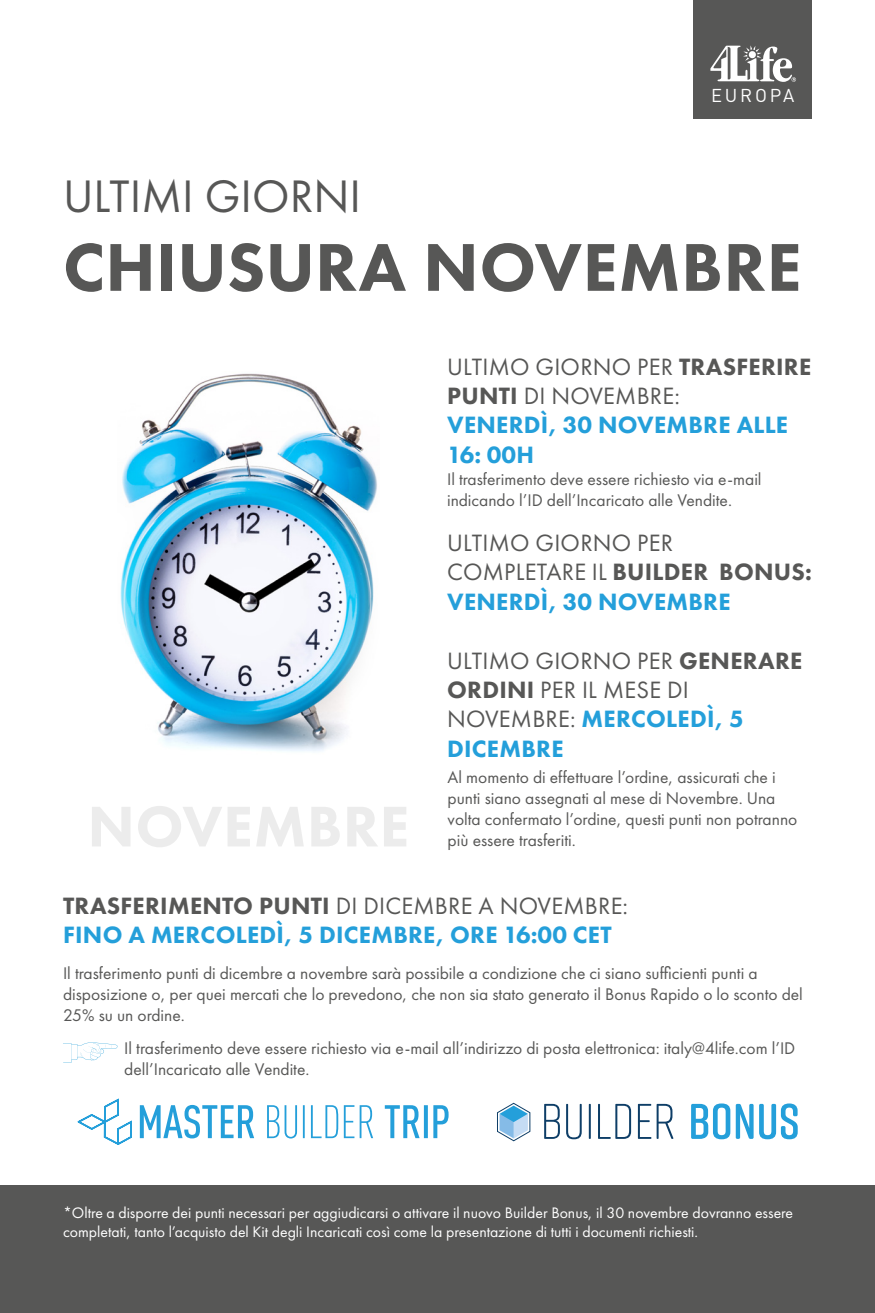
<style>
.page{position:relative;width:875px;height:1313px;background:#fff}
.page>*{position:absolute;margin:0;border:0;box-sizing:border-box;transform-origin:0 0}
.t1{font:800 70px "Futura PT";letter-spacing:.005em;color:#575756}
.t2{font:47.25px "Futura PT";color:#575756}
.t3{font:800 24.5px/29.4px "Futura PT";letter-spacing:.01em;color:#249fda}
.t4{font:24.5px/29.4px "Futura PT";letter-spacing:.01em;color:#575756}
.t5{font:18.38px "DIN Pro";letter-spacing:.15em;color:#fff}
.t6{font:17.5px/21px "Futura PT";color:#575756}
.t7{font:15.75px/18.9px "Futura PT";color:#fff}
.s1{font-weight:400;color:#575756}
.s2{color:#575756}
.s3{font-weight:800}
.s4{font-weight:800;color:#249fda}
</style>
<div class="page">
<img style="left:120px;top:373px;width:257px;height:379px">
<div style="left:0;top:1185px;width:875px;height:127px;background:#575756"></div>
<div style="left:694px;top:0;width:118px;height:118px;background:#575756"></div>
<svg style="left:710px;top:45px;width:86px;height:37px"></svg>
<svg style="left:63px;top:1042px;width:54px;height:20px"></svg>
<svg style="left:77px;top:1098px;width:55px;height:47px"></svg>
<svg style="left:140px;top:1105px;width:309px;height:33px"></svg>
<svg style="left:544px;top:1103px;width:16px;height:35px"></svg>
<svg style="left:566px;top:1103px;width:16px;height:36px"></svg>
<hr style="left:589px;top:1103px;width:2px;height:35px;background:#0e3e67">
<svg style="left:598px;top:1103px;width:33px;height:35px"></svg>
<svg style="left:638px;top:1103px;width:13px;height:35px"></svg>
<svg style="left:657px;top:1103px;width:17px;height:35px"></svg>
<svg style="left:691px;top:1103px;width:39px;height:36px"></svg>
<svg style="left:736px;top:1103px;width:62px;height:36px"></svg>
<svg style="left:497px;top:1102px;width:34px;height:39px"></svg>
<p class="t5" style="left:711px;top:83px;width:85px">EUROPA</p>
<h2 class="t2" style="left:63px;top:168px;width:300px">ULTIMI GIORNI</h2>
<h1 class="t1" style="left:63px;top:224px;width:740px">CHIUSURA NOVEMBRE</h1>
<h3 class="t3" style="left:447px;top:351px;width:366px"><span class="s1">ULTIMO GIORNO PER</span> <span class="s2">TRASFERIRE<br>PUNTI</span> <span class="s1">DI NOVEMBRE:<br></span>VENERDÌ, 30 NOVEMBRE ALLE<br>16: 00H</h3>
<p class="t6" style="left:447px;top:468px;width:316px">Il trasferimento deve essere richiesto via e-mail indicando l’ID dell’Incaricato alle Vendite.</p>
<h3 class="t4" style="left:447px;top:528px;width:366px">ULTIMO GIORNO PER<br>COMPLETARE IL <span class="s3">BUILDER BONUS:<br></span><span class="s4">VENERDÌ, 30 NOVEMBRE</span></h3>
<h3 class="t4" style="left:447px;top:645px;width:357px">ULTIMO GIORNO PER <span class="s3">GENERARE<br>ORDINI</span> PER IL MESE DI<br>NOVEMBRE: <span class="s4">MERCOLEDÌ, 5<br>DICEMBRE</span></h3>
<p class="t6" style="left:448px;top:766px;width:351px">Al momento di effettuare l’ordine, assicurati che i punti siano assegnati al mese di Novembre. Una volta confermato l’ordine, questi punti non potranno più essere trasferiti.</p>
<h3 class="t3" style="left:63px;top:890px;width:567px"><span class="s2">TRASFERIMENTO PUNTI</span> <span class="s1">DI DICEMBRE A NOVEMBRE:<br></span>FINO A MERCOLEDÌ, 5 DICEMBRE, ORE 16:00 CET</h3>
<p class="t6" style="left:63px;top:962px;width:741px">Il trasferimento punti di dicembre a novembre sarà possibile a condizione che ci siano sufficienti punti a disposizione o, per quei mercati che lo prevedono, che non sia stato generato il Bonus Rapido o lo sconto del<br>25% su un ordine.</p>
<p class="t6" style="left:124px;top:1037px;width:673px">Il trasferimento deve essere richiesto via e-mail all’indirizzo di posta elettronica: italy@4life.com l’ID dell’Incaricato alle Vendite.</p>
<p class="t7" style="left:63px;top:1203px;width:732px">*Oltre a disporre dei punti necessari per aggiudicarsi o attivare il nuovo Builder Bonus, il 30 novembre dovranno essere completati, tanto l’acquisto del Kit degli Incaricati così come la presentazione di tutti i documenti richiesti.</p>
</div>
